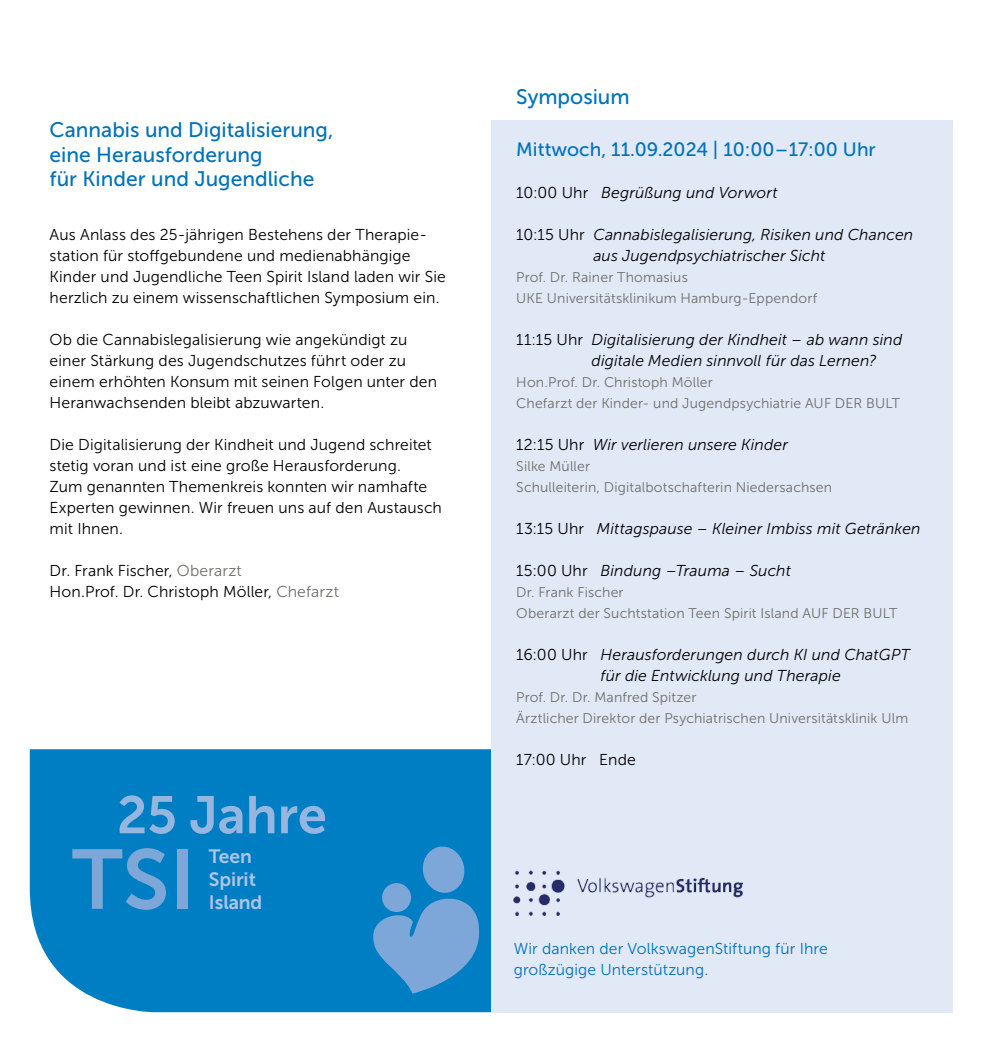
<style>
.page{position:relative;width:983px;height:1042px;background:#fff}
.page>*{position:absolute;margin:0;border:0;box-sizing:border-box;transform-origin:0 0}
.t1{font:84px "Museo Sans 700";color:#7da7d8}
.t2{font:52.5px "Museo Sans 700";letter-spacing:-.005em;color:#95b6df}
.t3{font:21px/24.5px "Museo Sans 500";color:#0072bc}
.t4{font:19.25px "Museo Sans 500";color:#0072bc}
.t5{font:19.25px/23.1px "Museo Sans 700";letter-spacing:-.005em;color:#aec5e7}
.t6{font:15.75px/21px "Museo Sans 300";letter-spacing:.01em;color:#000}
.t7{font:italic 15.75px/21px "Museo Sans 300";letter-spacing:.005em;color:#000}
.t8{font:15.75px/21px "Museo Sans 300";letter-spacing:.005em;color:#0072bc}
.t9{font:14px/21px "Museo Sans 300";letter-spacing:.01em;color:#6e6f69}
.s1{color:#6e6f69}
.s2{font-style:normal}
</style>
<div class="page">
<div style="left:30px;top:749px;width:461px;height:263px;background:#007ec3"></div>
<div style="left:491px;top:120px;width:461px;height:892px;background:#e1e8f6"></div>
<svg style="left:372px;top:844px;width:108px;height:149px;background:#4494ce"></svg>
<img style="left:513px;top:871px;width:229px;height:45px">
<h3 class="t3" style="left:50px;top:118px;width:285px">Cannabis und Digitalisierung, eine Herausforderung<br>für Kinder und Jugendliche</h3>
<p class="t6" style="left:50px;top:224px;width:397px">Aus Anlass des 25-jährigen Bestehens der Therapie&shy;station für stoffgebundene und medienabhängige Kinder und Jugendliche Teen Spirit Island laden wir Sie herzlich zu einem wissenschaftlichen Symposium ein.</p>
<p class="t6" style="left:50px;top:329px;width:389px">Ob die Cannabislegalisierung wie angekündigt zu einer Stärkung des Jugendschutzes führt oder zu einem erhöhten Konsum mit seinen Folgen unter den Heranwachsenden bleibt abzuwarten.</p>
<p class="t6" style="left:50px;top:434px;width:393px">Die Digitalisierung der Kindheit und Jugend schreitet stetig voran und ist eine große Herausforderung.<br>Zum genannten Themenkreis konnten wir namhafte Experten gewinnen. Wir freuen uns auf den Austausch mit Ihnen.</p>
<p class="t6" style="left:50px;top:560px;width:291px">Dr. Frank Fischer, <span class="s1">Oberarzt<br></span>Hon.Prof. Dr. Christoph Möller, <span class="s1">Chefarzt</span></p>
<h2 class="t2" style="left:117px;top:786px;width:211px">25 Jahre</h2>
<h1 class="t1" style="left:72px;top:833px;width:125px">TSI</h1>
<p class="t5" style="left:209px;top:845px;width:55px">Teen<br>Spirit<br>Island</p>
<h3 class="t3" style="left:516px;top:84px;width:115px">Symposium</h3>
<p class="t4" style="left:516px;top:139px;width:361px">Mittwoch, 11.09.2024 | 10:00 – 17:00 U hr</p>
<p class="t7" style="left:516px;top:182px;width:263px"><span class="s2">10:00 Uhr</span> Begrüßung und Vorwort</p>
<p class="t7" style="left:593px;top:224px;width:321px;text-indent:-77px"><span class="s2">10:15 Uhr</span> Cannabislegalisierung, Risiken und Chancen aus Jugendpsychiatrischer Sicht</p>
<p class="t9" style="left:516px;top:267px;width:302px">Prof. Dr. Rainer Thomasius<br>UKE Universitätsklinikum Hamburg-Eppendorf</p>
<p class="t7" style="left:591px;top:329px;width:312px;text-indent:-75px"><span class="s2">11:15 Uhr</span> Digitalisierung der Kindheit – ab wann sind digitale Medien sinnvoll für das Lernen?</p>
<p class="t9" style="left:516px;top:372px;width:385px">Hon.Prof. Dr. Christoph Möller<br>Chefarzt der Kinder- und Jugendpsychiatrie AUF DER BULT</p>
<p class="t7" style="left:516px;top:434px;width:273px"><span class="s2">12:15 Uhr</span> Wir verlieren unsere Kinder</p>
<p class="t9" style="left:516px;top:456px;width:317px">Silke Müller<br>Schulleiterin, Digitalbotschafterin Niedersachsen</p>
<p class="t7" style="left:516px;top:518px;width:406px"><span class="s2">13:15 Uhr</span> Mittagspause – Kleiner Imbiss mit Getränken</p>
<p class="t7" style="left:516px;top:560px;width:276px"><span class="s2">15:00 Uhr</span> Bindung –Trauma – Sucht</p>
<p class="t9" style="left:516px;top:582px;width:382px">Dr. Frank Fischer<br>Oberarzt der Suchtstation Teen Spirit Island AUF DER BULT</p>
<p class="t7" style="left:600px;top:644px;width:311px;text-indent:-84px"><span class="s2">16:00 Uhr</span> Herausforderungen durch KI und ChatGPT für die Entwicklung und Therapie</p>
<p class="t9" style="left:516px;top:687px;width:393px">Prof. Dr. Dr. Manfred Spitzer<br>Ärztlicher Direktor der Psychiatrischen Universitätsklinik Ulm</p>
<p class="t6" style="left:516px;top:749px;width:121px">17:00 Uhr Ende</p>
<p class="t8" style="left:513px;top:938px;width:315px">Wir danken der VolkswagenStiftung für Ihre großzügige Unterstützung.</p>
</div>
